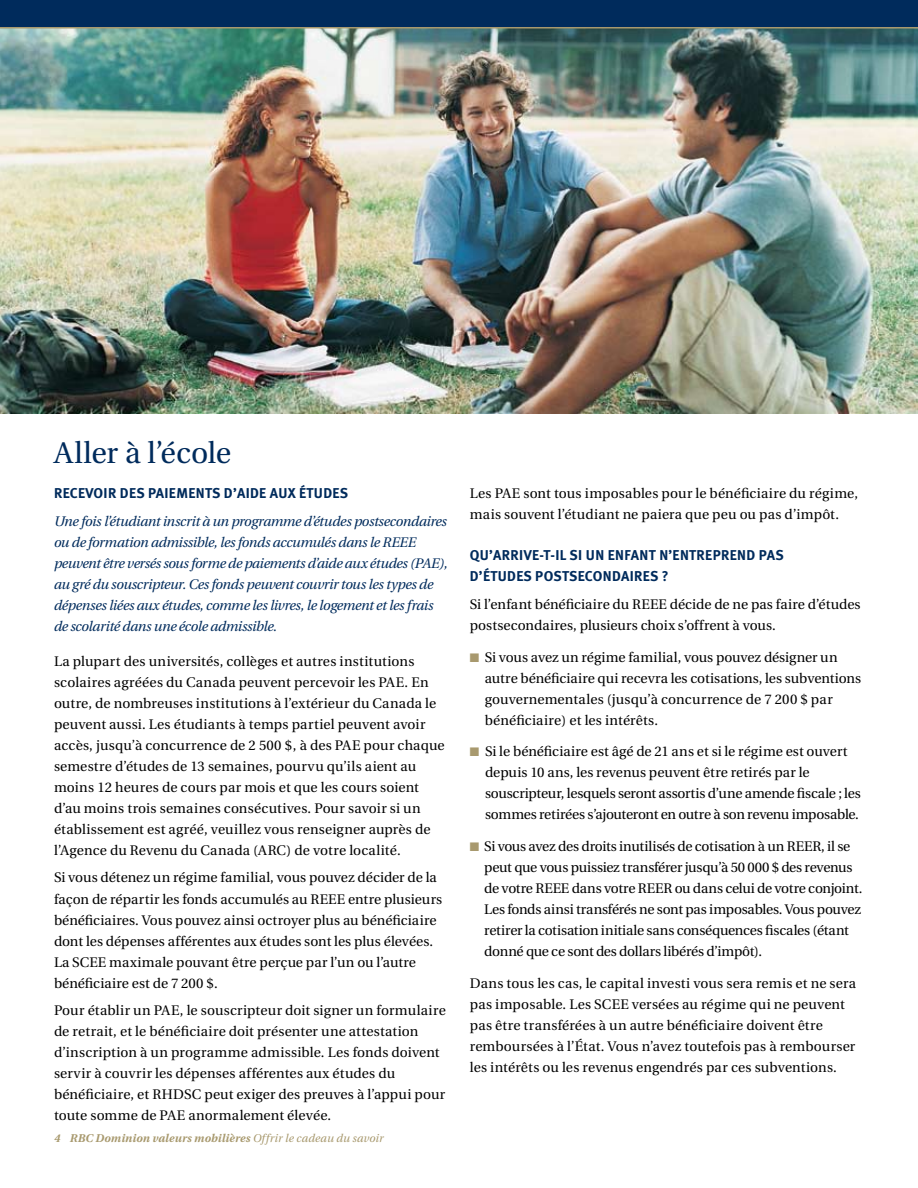
<style>
.page{position:relative;width:918px;height:1188px;background:#fff}
.page>*{position:absolute;margin:0;border:0;box-sizing:border-box;transform-origin:0 0}
.t1{font:30px "Utopia";letter-spacing:-.005em;color:#002b5c}
.t2{font:14.25px/21px "Meta Bold LF";letter-spacing:.025em;color:#002b5c}
.t3{font:13.8px/21px "Utopia";letter-spacing:.005em;color:#000}
.t4{font:italic 13.8px/21px "Utopia";letter-spacing:-.02em;color:#002b5c}
.t5{font:13.8px/21px "Utopia";letter-spacing:-.015em;color:#000}
.t6{font:italic 700 11.25px "Utopia";letter-spacing:.015em;color:#a8996e}
.s1{font-weight:400}
.s2{color:#a8996e}
</style>
<div class="page">
<img style="left:0;top:28px;width:918px;height:385px">
<div style="left:0;top:0;width:918px;height:27px;background:#002b5c"></div>
<hr style="left:0;top:27px;width:918px;height:1px;background:#a8996e">
<h1 class="t1" style="left:54px;top:436px;width:179px">Aller à l’école</h1>
<p class="t2" style="left:54px;top:483px;width:294px">RECEVOIR DES PAIEMENTS D’AIDE AUX ÉTUDES</p>
<p class="t4" style="left:54px;top:511px;width:395px">Une fois l’étudiant inscrit à un programme d’études postsecondaires ou de formation admissible, les fonds accumulés dans le REEE peuvent être versés sous forme de paiements d’aide aux études (PAE), au gré du souscripteur. Ces fonds peuvent couvrir tous les types de dépenses liées aux études, comme les livres, le logement et les frais de scolarité dans une école admissible.</p>
<p class="t3" style="left:54px;top:651px;width:392px">La plupart des universités, collèges et autres institutions scolaires agréées du Canada peuvent percevoir les PAE. En outre, de nombreuses institutions à l’extérieur du Canada le peuvent aussi. Les étudiants à temps partiel peuvent avoir accès, jusqu’à concurrence de 2 500 $, à des PAE pour chaque semestre d’études de 13 semaines, pourvu qu’ils aient au moins 12 heures de cours par mois et que les cours soient d’au moins trois semaines consécutives. Pour savoir si un établissement est agréé, veuillez vous renseigner auprès de l’Agence du Revenu du Canada (ARC) de votre localité.</p>
<p class="t3" style="left:54px;top:868px;width:390px">Si vous détenez un régime familial, vous pouvez décider de la façon de répartir les fonds accumulés au REEE entre plusieurs bénéficiaires. Vous pouvez ainsi octroyer plus au bénéficiaire dont les dépenses afférentes aux études sont les plus élevées.<br>La SCEE maximale pouvant être perçue par l’un ou l’autre bénéficiaire est de 7 200 $.</p>
<p class="t3" style="left:54px;top:1000px;width:393px">Pour établir un PAE, le souscripteur doit signer un formulaire de retrait, et le bénéficiaire doit présenter une attestation d’inscription à un programme admissible. Les fonds doivent servir à couvrir les dépenses afférentes aux études du bénéficiaire, et RHDSC peut exiger des preuves à l’appui pour toute somme de PAE anormalement élevée.</p>
<p class="t6" style="left:54px;top:1132px;width:331px">4 RBC Dominion valeurs mobilières <span class="s1">Offrir le cadeau du savoir</span></p>
<p class="t3" style="left:470px;top:483px;width:390px">Les PAE sont tous imposables pour le bénéficiaire du régime, mais souvent l’étudiant ne paiera que peu ou pas d’impôt.</p>
<p class="t2" style="left:470px;top:544px;width:298px">QU’ARRIVE-T-IL SI UN ENFANT N’ENTREPREND PAS<br>D’ÉTUDES POSTSECONDAIRES ?</p>
<p class="t3" style="left:470px;top:594px;width:392px">Si l’enfant bénéficiaire du REEE décide de ne pas faire d’études postsecondaires, plusieurs choix s’offrent à vous.</p>
<p class="t3" style="left:485px;top:647px;width:378px;text-indent:-15px"><span class="s2">■</span> Si vous avez un régime familial, vous pouvez désigner un autre bénéficiaire qui recevra les cotisations, les subventions gouvernementales (jusqu’à concurrence de 7 200 $ par bénéficiaire) et les intérêts.</p>
<p class="t3" style="left:485px;top:741px;width:377px;text-indent:-15px"><span class="s2">■</span> Si le bénéficiaire est âgé de 21 ans et si le régime est ouvert depuis 10 ans, les revenus peuvent être retirés par le souscripteur, lesquels seront assortis d’une amende fiscale ; les sommes retirées s’ajouteront en outre à son revenu imposable.</p>
<p class="t5" style="left:484px;top:836px;width:380px;text-indent:-14px"><span class="s2">■</span> Si vous avez des droits inutilisés de cotisation à un REER, il se peut que vous puissiez transférer jusqu’à 50 000 $ des revenus de votre REEE dans votre REER ou dans celui de votre conjoint.<br>Les fonds ainsi transférés ne sont pas imposables. Vous pouvez retirer la cotisation initiale sans conséquences fiscales (étant donné que ce sont des dollars libérés d’impôt).</p>
<p class="t3" style="left:470px;top:973px;width:388px">Dans tous les cas, le capital investi vous sera remis et ne sera pas imposable. Les SCEE versées au régime qui ne peuvent pas être transférées à un autre bénéficiaire doivent être remboursées à l’État. Vous n’avez toutefois pas à rembourser les intérêts ou les revenus engendrés par ces subventions.</p>
</div>
